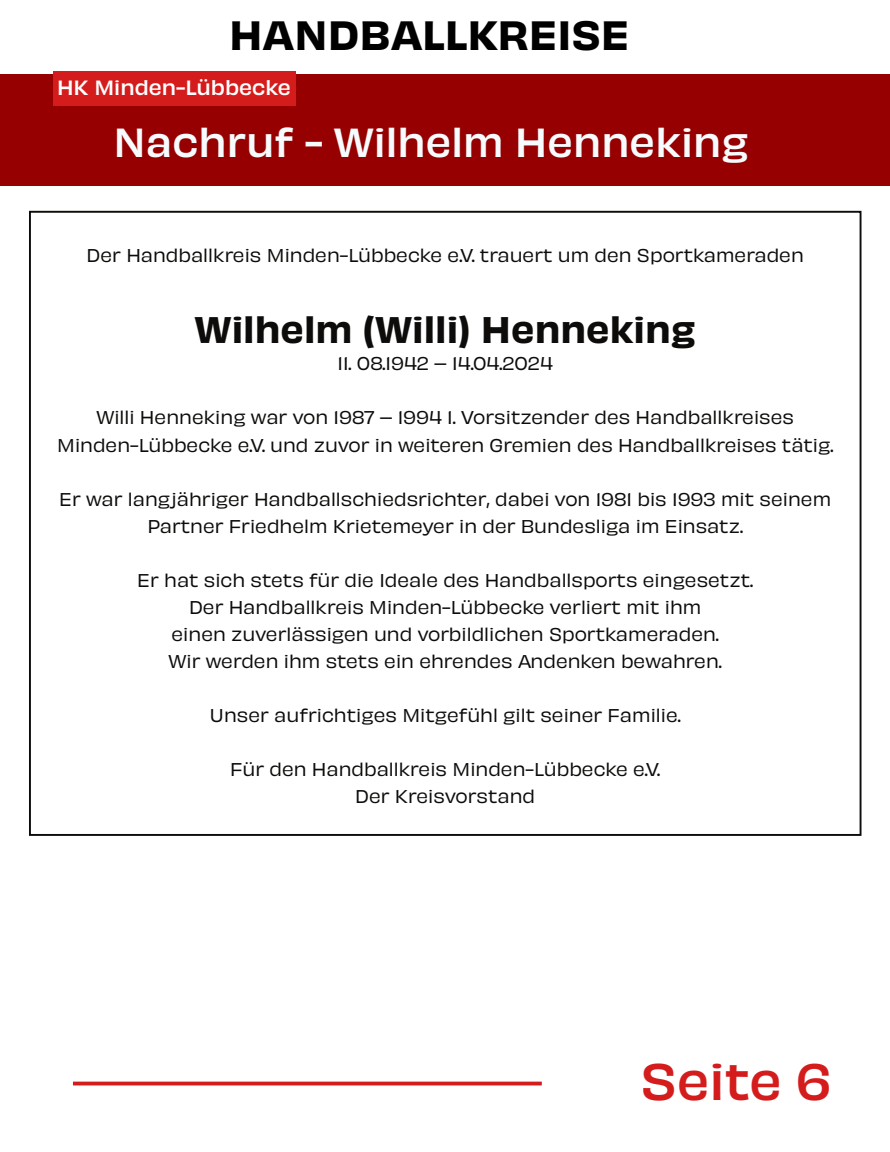
<style>
.page{position:relative;width:890px;height:1152px;background:#fff}
.page>*{position:absolute;margin:0;border:0;box-sizing:border-box;transform-origin:0 0}
.t1{font:500 47.6px "Obviously";color:#d51c1c}
.t2{font:38.4px "Obviously Semi";color:#000}
.t3{font:500 38px "Obviously";color:#f6fbfd}
.t4{font:34.4px "Obviously Semi";color:#0d0c0a}
.t5{font:500 19.2px "Obviously";color:#fff}
.t6{font:17.2px/27.2px "Obviously";color:#0d0c0a;text-align:center}
</style>
<div class="page">
<hr style="left:73px;top:1082px;width:469px;height:3px;background:#d51c1c">
<div style="left:0;top:74px;width:890px;height:112px;background:#960000"></div>
<div style="left:53px;top:71px;width:242px;height:35px;background:#d51c1c"></div>
<h2 class="t2" style="left:229px;top:4px;width:402px">HANDBALLKREISE</h2>
<p class="t5" style="left:57px;top:73px;width:235px">HK Minden-Lübbecke</p>
<h3 class="t3" style="left:113px;top:113px;width:637px">Nachruf - Wilhelm Henneking</h3>
<p class="t6" style="left:87px;top:240px;width:719px">Der Handballkreis Minden-Lübbecke e.V. trauert um den Sportkameraden</p>
<h3 class="t4" style="left:195px;top:302px;width:503px">Wilhelm (Willi) Henneking</h3>
<p class="t6" style="left:338px;top:349px;width:217px">11. 08.1942 – 14.04.2024</p>
<p class="t6" style="left:57px;top:403px;width:778px">Willi Henneking war von 1987 – 1994 1. Vorsitzender des Handballkreises<br>Minden-Lübbecke e.V. und zuvor in weiteren Gremien des Handballkreises tätig.</p>
<p class="t6" style="left:59px;top:484px;width:773px">Er war langjähriger Handballschiedsrichter, dabei von 1981 bis 1993 mit seinem<br>Partner Friedhelm Krietemeyer in der Bundesliga im Einsatz.</p>
<p class="t6" style="left:137px;top:565px;width:617px">Er hat sich stets für die Ideale des Handballsports eingesetzt.<br>Der Handballkreis Minden-Lübbecke verliert mit ihm<br>einen zuverlässigen und vorbildlichen Sportkameraden.<br>Wir werden ihm stets ein ehrendes Andenken bewahren.</p>
<p class="t6" style="left:210px;top:701px;width:473px">Unser aufrichtiges Mitgefühl gilt seiner Familie.</p>
<p class="t6" style="left:230px;top:755px;width:432px">Für den Handballkreis Minden-Lübbecke e.V.<br>Der Kreisvorstand</p>
<h1 class="t1" style="left:641px;top:1044px;width:193px">Seite 6</h1>
</div>
